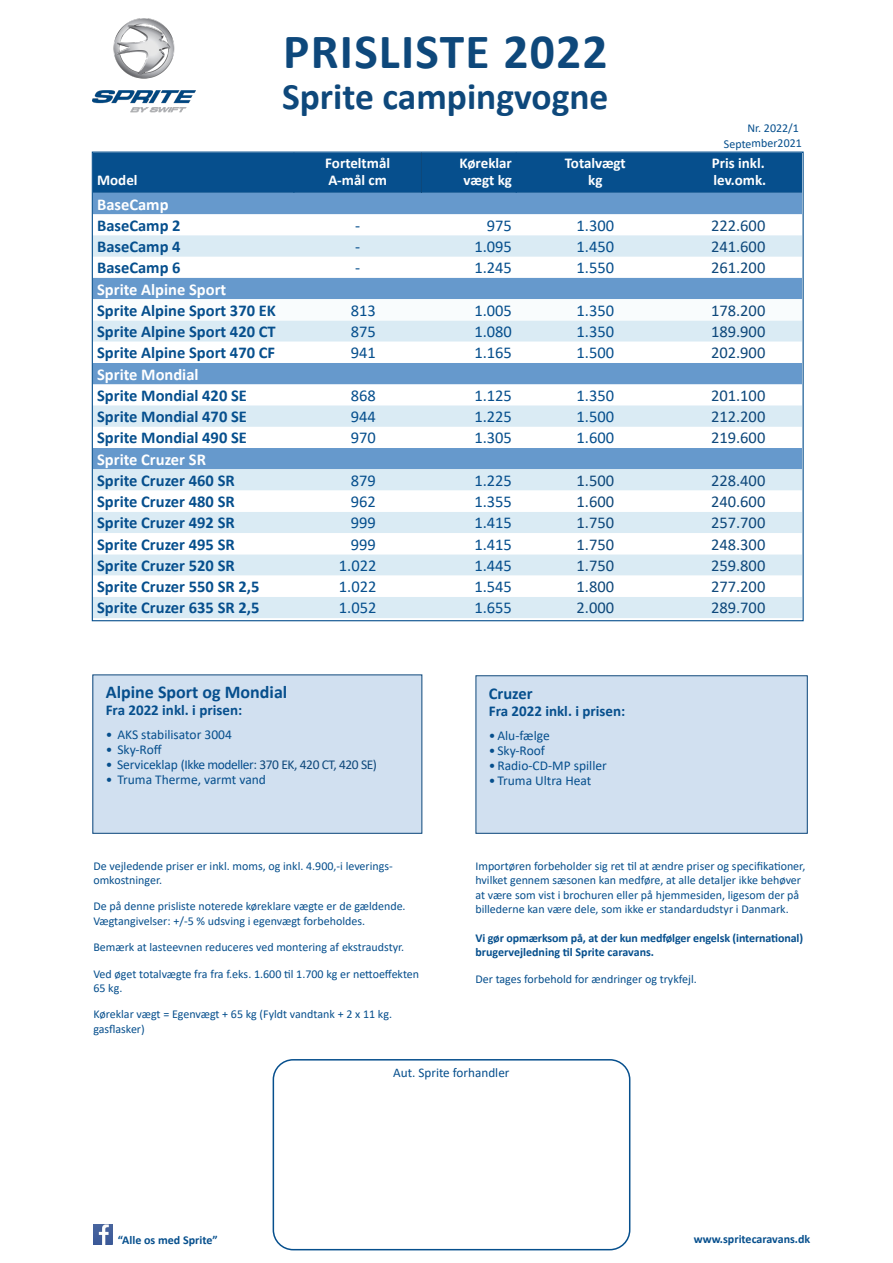
<style>
.page{position:relative;width:893px;height:1263px;background:#fff}
.page>*{position:absolute;margin:0;border:0;box-sizing:border-box;transform-origin:0 0}
.t1{font:700 49.5px "Calibri";letter-spacing:.025em;color:#0e487b}
.t2{font:700 37.5px "Calibri";color:#0e487b}
.t3{font:700 18px "Calibri";color:#064f8d}
.t4{font:700 16.5px "Calibri";color:#064f8d}
.t5{font:16.5px "Calibri";color:#064f8d}
.t6{font:16.5px "Calibri";color:#0e487b}
.t7{font:700 16.5px "Calibri";color:#fff}
.t8{font:700 15px "Calibri";color:#fff}
.t9{font:700 15px "Calibri";color:#064f8d}
.t10{font:13.5px "Calibri";color:#064f8d}
.t11{font:13.5px "Calibri";letter-spacing:-.03em;color:#064f8d}
.t12{font:13.2px "Calibri";color:#064f8d}
.t13{font:12px/14.4px "Calibri";color:#064f8d}
.t14{font:700 12px/14.4px "Calibri";letter-spacing:-.01em;color:#064f8d}
.s1{color:#0e487b}
</style>
<div class="page">
<div style="left:94px;top:154px;width:708px;height:39px;background:#064f8d"></div>
<div style="left:94px;top:193px;width:708px;height:22px;background:#69c"></div>
<svg style="left:94px;top:235px;width:708px;height:383px;fill:#daebf4"></svg>
<svg style="left:94px;top:299px;width:708px;height:21px"></svg>
<svg style="left:94px;top:342px;width:708px;height:255px"></svg>
<hr style="left:294px;top:153px;width:1px;height:40px;background:#064f8d">
<hr style="left:516px;top:153px;width:1px;height:40px;background:#064f8d">
<hr style="left:421px;top:153px;width:1px;height:40px;background:#0e487b">
<div style="left:273px;top:1059px;width:357px;height:191px;border:2px solid #064f8d;border-radius:20px"></div>
<div style="left:93px;top:675px;width:329px;height:158px;background:#d1e0f0"></div>
<div style="left:476px;top:676px;width:331px;height:157px;background:#d1e0f0"></div>
<img style="left:93px;top:1224px;width:19px;height:20px">
<img style="left:93px;top:18px;width:102px;height:95px">
<p class="t8" style="left:97px;top:169px;width:42px">Model</p>
<p class="t1" style="left:283px;top:17px;width:326px">PRISLISTE 2022</p>
<p class="t2" style="left:282px;top:70px;width:328px">Sprite campingvogne</p>
<p class="t13" style="left:747px;top:121px;width:53px">Nr. 2022/1</p>
<p class="t13" style="left:724px;top:136px;width:79px;rotate:-1deg">September2021</p>
<p class="t8" style="left:325px;top:153px;width:66px">Forteltmål</p>
<p class="t8" style="left:328px;top:169px;width:60px">A-mål cm</p>
<p class="t8" style="left:459px;top:153px;width:54px">Køreklar</p>
<p class="t8" style="left:464px;top:169px;width:50px">vægt kg</p>
<p class="t8" style="left:565px;top:153px;width:63px">Totalvægt</p>
<p class="t8" style="left:588px;top:169px;width:16px">kg</p>
<p class="t8" style="left:712px;top:153px;width:55px">Pris inkl.</p>
<p class="t8" style="left:713px;top:169px;width:54px">lev.omk.</p>
<p class="t7" style="left:97px;top:193px;width:73px">BaseCamp</p>
<p class="t4" style="left:97px;top:214px;width:85px">BaseCamp 2</p>
<p class="t5" style="left:355px;top:214px;width:7px">-</p>
<p class="t5" style="left:487px;top:214px;width:27px">975</p>
<p class="t5" style="left:576px;top:214px;width:39px">1.300</p>
<p class="t6" style="left:711px;top:214px;width:56px">222.600</p>
<p class="t4" style="left:97px;top:235px;width:85px">BaseCamp 4</p>
<p class="t5" style="left:355px;top:235px;width:7px">-</p>
<p class="t5" style="left:474px;top:235px;width:39px">1.095</p>
<p class="t5" style="left:576px;top:235px;width:39px">1.450</p>
<p class="t6" style="left:711px;top:235px;width:56px">241.600</p>
<p class="t4" style="left:97px;top:256px;width:85px">BaseCamp 6</p>
<p class="t5" style="left:355px;top:256px;width:7px">-</p>
<p class="t5" style="left:474px;top:256px;width:39px">1.245</p>
<p class="t5" style="left:576px;top:256px;width:39px">1.550</p>
<p class="t6" style="left:711px;top:256px;width:56px">261.200</p>
<p class="t7" style="left:97px;top:278px;width:131px">Sprite Alpine Sport</p>
<p class="t4" style="left:97px;top:299px;width:180px">Sprite Alpine Sport 370 EK</p>
<p class="t5" style="left:351px;top:299px;width:27px">813</p>
<p class="t5" style="left:474px;top:299px;width:39px">1.005</p>
<p class="t5" style="left:576px;top:299px;width:39px">1.350</p>
<p class="t6" style="left:711px;top:299px;width:56px">178.200</p>
<p class="t4" style="left:97px;top:320px;width:180px">Sprite Alpine Sport 420 CT</p>
<p class="t5" style="left:351px;top:320px;width:27px">875</p>
<p class="t5" style="left:474px;top:320px;width:39px">1.080</p>
<p class="t5" style="left:576px;top:320px;width:39px">1.350</p>
<p class="t6" style="left:711px;top:320px;width:56px">189.900</p>
<p class="t4" style="left:97px;top:341px;width:179px">Sprite Alpine Sport 470 CF</p>
<p class="t5" style="left:351px;top:341px;width:27px">941</p>
<p class="t5" style="left:474px;top:341px;width:39px">1.165</p>
<p class="t5" style="left:576px;top:341px;width:39px">1.500</p>
<p class="t6" style="left:711px;top:341px;width:56px">202.900</p>
<p class="t7" style="left:97px;top:363px;width:103px">Sprite Mondial</p>
<p class="t4" style="left:97px;top:384px;width:151px">Sprite Mondial 420 SE</p>
<p class="t5" style="left:351px;top:384px;width:27px">868</p>
<p class="t5" style="left:474px;top:384px;width:39px">1.125</p>
<p class="t5" style="left:576px;top:384px;width:39px">1.350</p>
<p class="t6" style="left:711px;top:384px;width:56px">201.100</p>
<p class="t4" style="left:97px;top:405px;width:151px">Sprite Mondial 470 SE</p>
<p class="t5" style="left:351px;top:405px;width:27px">944</p>
<p class="t5" style="left:474px;top:405px;width:39px">1.225</p>
<p class="t5" style="left:576px;top:405px;width:39px">1.500</p>
<p class="t6" style="left:711px;top:405px;width:56px">212.200</p>
<p class="t4" style="left:97px;top:426px;width:151px">Sprite Mondial 490 SE</p>
<p class="t5" style="left:351px;top:426px;width:27px">970</p>
<p class="t5" style="left:474px;top:426px;width:39px">1.305</p>
<p class="t5" style="left:576px;top:426px;width:39px">1.600</p>
<p class="t6" style="left:711px;top:426px;width:56px">219.600</p>
<p class="t7" style="left:97px;top:448px;width:110px">Sprite Cruzer SR</p>
<p class="t4" style="left:97px;top:469px;width:139px">Sprite Cruzer 460 SR</p>
<p class="t5" style="left:351px;top:469px;width:27px">879</p>
<p class="t5" style="left:474px;top:469px;width:39px">1.225</p>
<p class="t6" style="left:576px;top:469px;width:39px">1.500</p>
<p class="t6" style="left:711px;top:469px;width:56px">228.400</p>
<p class="t4" style="left:97px;top:490px;width:139px">Sprite Cruzer 480 SR</p>
<p class="t5" style="left:351px;top:490px;width:27px">962</p>
<p class="t5" style="left:474px;top:490px;width:39px">1.355</p>
<p class="t6" style="left:576px;top:490px;width:39px">1.600</p>
<p class="t6" style="left:711px;top:490px;width:56px">240.600</p>
<p class="t4" style="left:97px;top:511px;width:139px">Sprite Cruzer 492 SR</p>
<p class="t5" style="left:351px;top:511px;width:27px">999</p>
<p class="t5" style="left:474px;top:511px;width:39px">1.415</p>
<p class="t6" style="left:576px;top:511px;width:39px">1.750</p>
<p class="t6" style="left:711px;top:511px;width:56px">257.700</p>
<p class="t4" style="left:97px;top:532px;width:139px">Sprite Cruzer 495 SR</p>
<p class="t5" style="left:351px;top:533px;width:27px">999</p>
<p class="t5" style="left:474px;top:533px;width:39px">1.415</p>
<p class="t6" style="left:576px;top:533px;width:39px">1.750</p>
<p class="t6" style="left:711px;top:533px;width:56px">248.300</p>
<p class="t4" style="left:97px;top:554px;width:139px">Sprite Cruzer 520 SR</p>
<p class="t5" style="left:339px;top:554px;width:39px">1.022</p>
<p class="t5" style="left:474px;top:554px;width:39px">1.445</p>
<p class="t6" style="left:576px;top:554px;width:39px">1.750</p>
<p class="t6" style="left:711px;top:554px;width:56px">259.800</p>
<p class="t4" style="left:97px;top:575px;width:164px">Sprite Cruzer 550 SR 2,5</p>
<p class="t5" style="left:339px;top:575px;width:39px">1.022</p>
<p class="t5" style="left:474px;top:575px;width:39px">1.545</p>
<p class="t6" style="left:576px;top:575px;width:39px">1.800</p>
<p class="t6" style="left:711px;top:575px;width:56px">277.200</p>
<p class="t4" style="left:97px;top:596px;width:164px">Sprite Cruzer 635 SR 2,5</p>
<p class="t5" style="left:339px;top:596px;width:39px">1.052</p>
<p class="t5" style="left:474px;top:596px;width:39px">1.655</p>
<p class="t6" style="left:576px;top:596px;width:39px">2.000</p>
<p class="t6" style="left:711px;top:596px;width:56px">289.700</p>
<p class="t3" style="left:106px;top:680px;width:183px">Alpine Sport og Mondial</p>
<p class="t9" style="left:106px;top:699px;width:138px">Fra 2022 inkl. i prisen:</p>
<p class="t10" style="left:106px;top:725px;width:128px">• AKS stabilisator 3004</p>
<p class="t10" style="left:106px;top:740px;width:58px">• Sky-Roff</p>
<p class="t11" style="left:106px;top:755px;width:273px">• Serviceklap (Ikke modeller<span class="s1">: 370 EK, 420 CT, 420 SE)</span></p>
<p class="t10" style="left:106px;top:770px;width:162px">• Truma Therme, varmt vand</p>
<p class="t13" style="left:93px;top:858px;width:301px">De vejledende priser er inkl. moms, og inkl. 4.900,-i leverings&shy;omkostninger.</p>
<p class="t13" style="left:93px;top:899px;width:314px">De på denne prisliste noterede køreklare vægte er de gældende.</p>
<p class="t13" style="left:93px;top:913px;width:273px">Vægtangivelser: +/-5 % udsving i egenvægt forbeholdes.</p>
<p class="t13" style="left:93px;top:940px;width:312px">Bemærk at lasteevnen reduceres ved montering af ekstraudstyr.</p>
<p class="t13" style="left:93px;top:966px;width:327px">Ved øget totalvægte fra fra f.eks. 1.600 til 1.700 kg er nettoeffekten<br>65 kg.</p>
<p class="t13" style="left:93px;top:1007px;width:300px">Køreklar vægt = Egenvægt + 65 kg (Fyldt vandtank + 2 x 11 kg. gasflasker)</p>
<p class="t4" style="left:489px;top:682px;width:45px">Cruzer</p>
<p class="t9" style="left:489px;top:700px;width:138px">Fra 2022 inkl. i prisen:</p>
<p class="t10" style="left:489px;top:726px;width:62px">•Alu-fælge</p>
<p class="t10" style="left:489px;top:741px;width:58px">• Sky-Roof</p>
<p class="t10" style="left:489px;top:756px;width:120px">•Radio-CD-MP spiller</p>
<p class="t10" style="left:489px;top:771px;width:104px">• Truma Ultra Heat</p>
<p class="t13" style="left:475px;top:858px;width:332px">Importøren forbeholder sig ret til at ændre priser og specifikationer, hvilket gennem sæsonen kan medføre, at alle detaljer ikke behøver at være som vist i brochuren eller på hjemmesiden, ligesom der på billederne kan være dele, som ikke er standardudstyr i Danmark.</p>
<p class="t14" style="left:475px;top:930px;width:329px">Vi gør opmærksom på, at der kun medfølger engelsk (international) brugervejledning til Sprite caravans.</p>
<p class="t13" style="left:475px;top:971px;width:223px">Der tages forbehold for ændringer og trykfejl.</p>
<p class="t14" style="left:118px;top:1233px;width:101px">“Alle os med Sprite”</p>
<p class="t12" style="left:393px;top:1064px;width:118px">Aut. Sprite forhandler</p>
<p class="t14" style="left:694px;top:1231px;width:118px">www.spritecaravans.dk</p>
</div>
